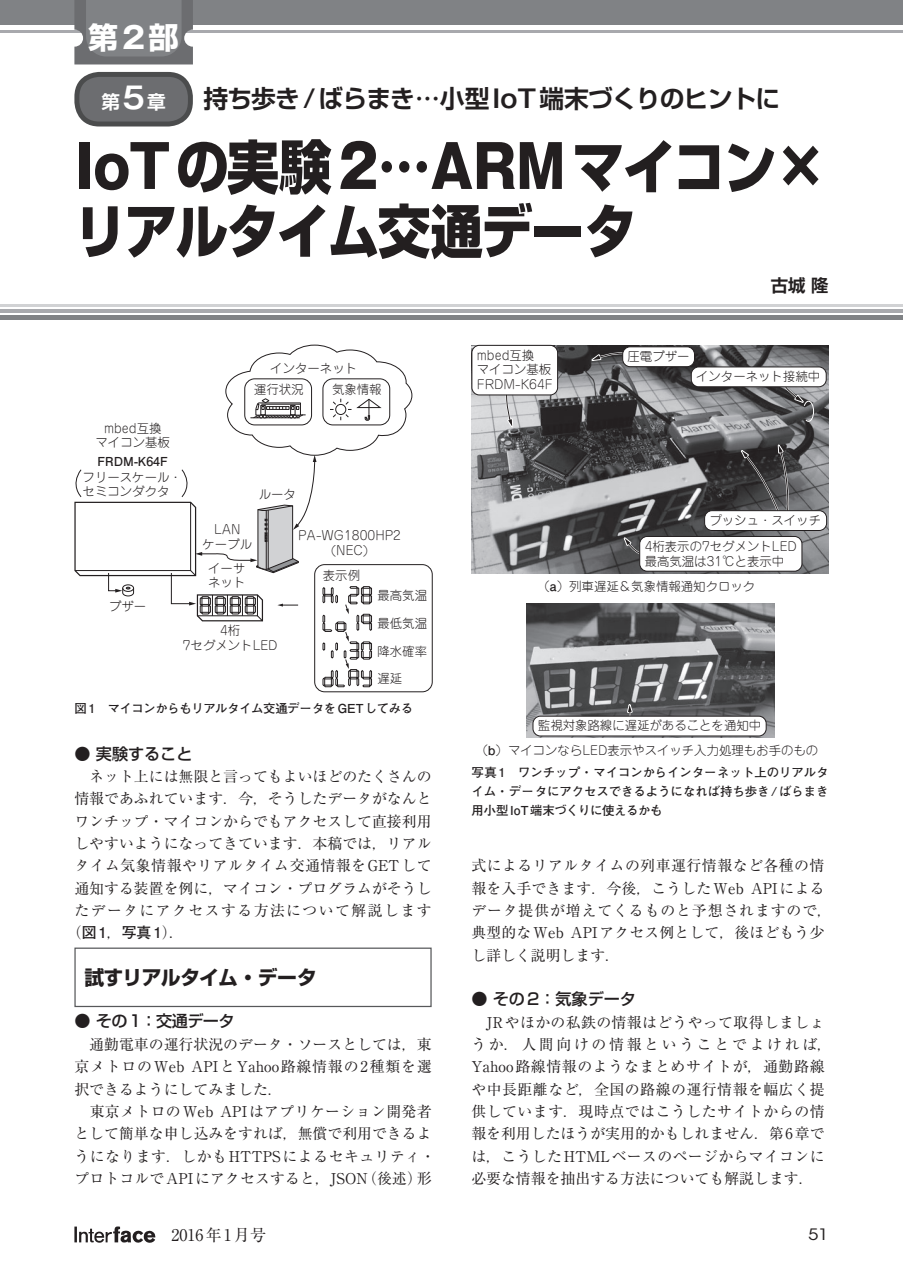
<style>
.page{position:relative;width:903px;height:1275px;background:#fff}
.page>*{position:absolute;margin:0;border:0;box-sizing:border-box;transform-origin:0 0}
.t1{font:800 58.27px "Gothic MB101 Pro";color:#231f20;scale:.9 1}
.t2{font:800 58.27px "Shin Go Pro";letter-spacing:-.035em;color:#231f20;scale:.9 1}
.t3{font:700 29.93px "Shin Go Pro";color:#fff}
.t4{font:700 24.85px "Shin Go Pro De";letter-spacing:-.035em;color:#231f20}
.t5{font:700 19.78px "Shin Go Pro";letter-spacing:-.035em;color:#231f20}
.t6{font:700 18.55px "Shin Go Pro De";color:#fff}
.t7{font:700 17.32px "Shin Go Pro De";color:#231f20}
.t8{font:500 16.1px "Shin Go Pro";color:#231f20}
.t9{font:500 16.1px "Shin Go Pro";letter-spacing:-.035em;color:#231f20}
.t10{font:16.1px "Ryumin Pro";color:#231f20}
.t11{font:15.58px "ITC Avant Garde Std";color:#231f20;scale:1.11 1}
.t12{font:14.88px/22.4px "Ryumin Pro";letter-spacing:.025em;color:#231f20}
.t13{font:14.88px/22.4px "Ryumin Pro";color:#231f20}
.t14{font:700 14.88px "Futo Go B101 Pro";color:#231f20}
.t15{font:300 12.42px/14.9px "Jun 101 Pro";color:#231f20;text-align:center}
.t16{font:700 12.42px/18.6px "Futo Go B101 Pro";letter-spacing:-.005em;color:#231f20;text-align:justify}
.t17{font:700 12.42px "Futo Go B101 Pro";letter-spacing:-.035em;color:#231f20}
.s1{font-family:"Gothic MB101 Pro"}
.s2{font-family:"Gothic MB101 Pro De";font-size:29.75px}
.s3{font-family:"Gothic MB101 Pro De"}
.s4{font-family:"Shin Go Pro"}
.s5{font-family:"Ryumin Pro";font-weight:400}
.s6{font-family:"Futo Go B101 Pro";font-weight:700}
</style>
<div class="page">
<svg style="left:74px;top:1226px;width:81px;height:17px"></svg>
<hr style="left:0;top:309px;width:903px;height:4px;background:#a8a9ad">
<div style="left:0;top:315px;width:903px;height:5px;background:#808285"></div>
<hr style="left:0;top:304px;width:903px;height:2px;background:#d1d2d4">
<div style="left:74px;top:947px;width:358px;height:60px;background:#fff;border:1px solid #57585a"></div>
<div style="left:314px;top:564px;width:119px;height:128px;border:1px solid #231f20;border-radius:10px"></div>
<svg style="left:74px;top:345px;width:338px;height:342px"></svg>
<img style="left:471px;top:345px;width:358px;height:228px">
<img style="left:526px;top:603px;width:248px;height:134px">
<svg style="left:737px;top:438px;width:52px;height:94px;background:#464647"></svg>
<svg style="left:505px;top:395px;width:8px;height:32px"></svg>
<div style="left:704px;top:511px;width:122px;height:19px;background:#fff;border-radius:7px"></div>
<div style="left:704px;top:510px;width:123px;height:21px;border:1px solid #231f20;border-radius:7px"></div>
<svg style="left:591px;top:352px;width:31px;height:9px"></svg>
<div style="left:691px;top:367px;width:135px;height:20px;background:#fff;border-radius:7px"></div>
<div style="left:691px;top:367px;width:135px;height:20px;border:1px solid #231f20;border-radius:7px"></div>
<svg style="left:777px;top:385px;width:37px;height:37px"></svg>
<svg style="left:620px;top:532px;width:53px;height:37px"></svg>
<div style="left:640px;top:537px;width:162px;height:34px;background:#fff;border-radius:7px"></div>
<div style="left:639px;top:536px;width:163px;height:35px;border:1px solid #231f20;border-radius:7px"></div>
<svg style="left:625px;top:697px;width:20px;height:41px"></svg>
<div style="left:533px;top:716px;width:233px;height:20px;background:#fff;border-radius:7px"></div>
<div style="left:533px;top:716px;width:233px;height:20px;border:1px solid #231f20;border-radius:7px"></div>
<div style="left:623px;top:347px;width:71px;height:20px;background:#fff;border-radius:7px"></div>
<div style="left:622px;top:346px;width:73px;height:21px;border:1px solid #231f20;border-radius:7px"></div>
<div style="left:472px;top:345px;width:86px;height:50px;background:#fff;border-radius:7px"></div>
<div style="left:471px;top:345px;width:87px;height:50px;border:1px solid #231f20;border-radius:7px"></div>
<div style="left:0;top:0;width:903px;height:25px;background:#808285"></div>
<hr style="left:0;top:30px;width:903px;height:2px;background:#a8a9ad">
<svg style="left:74px;top:0;width:119px;height:64px"></svg>
<div style="left:77px;top:74px;width:113px;height:50px;background:#6c6d70;border-radius:22px"></div>
<div style="left:74px;top:72px;width:119px;height:54px;border:5px solid #4b4c4d;border-radius:22px"></div>
<h2 class="t3" style="left:88px;top:14px;width:92px">第<span class="s1">2</span>部</h2>
<p class="t6" style="left:101px;top:87px;width:66px">第<span class="s2">5</span>章</p>
<h3 class="t4" style="left:203px;top:78px;width:578px">持ち歩き <span class="s3">/</span> ばらまき<span class="s3">…</span>小型 <span class="s3">IoT</span>端末づくりのヒントに</h3>
<h1 class="t1" style="left:74px;top:118px;width:837px">IoT<span class="s4">の実験</span>2…ARM<span class="s4">マイコン</span>×</h1>
<h1 class="t2" style="left:74px;top:185px;width:626px">リアルタイム交通データ</h1>
<p class="t15" style="left:270px;top:359px;width:88px">インターネット</p>
<p class="t15" style="left:96px;top:419px;width:76px">mbed互換<br>マイコン基板</p>
<p class="t16" style="left:97px;top:450px;width:72px">FRDM-K64F</p>
<p class="t15" style="left:83px;top:468px;width:101px;text-align:left">フリースケール・セミコンダクタ</p>
<p class="t15" style="left:109px;top:597px;width:39px">ブザー</p>
<p class="t15" style="left:254px;top:380px;width:51px">運行状況</p>
<p class="t15" style="left:332px;top:380px;width:51px">気象情報</p>
<p class="t15" style="left:259px;top:485px;width:39px">ルータ</p>
<p class="t15" style="left:203px;top:520px;width:51px">LAN<br>ケーブル</p>
<p class="t15" style="left:208px;top:559px;width:39px;text-align:left">イーサネット</p>
<p class="t15" style="left:298px;top:526px;width:104px">PA-WG1800HP2 (NEC)</p>
<p class="t15" style="left:323px;top:567px;width:39px">表示例</p>
<p class="t15" style="left:377px;top:587px;width:51px">最高気温</p>
<p class="t15" style="left:183px;top:621px;width:96px">4桁<br>7セグメントLED</p>
<p class="t15" style="left:377px;top:614px;width:51px">最低気温</p>
<p class="t15" style="left:377px;top:642px;width:51px">降水確率</p>
<p class="t15" style="left:377px;top:670px;width:26px">遅延</p>
<p class="t17" style="left:74px;top:698px;width:340px">図 1　マイコンからもリアルタイム交通データを GET してみる</p>
<p class="t8" style="left:74px;top:740px;width:120px">● 実験すること</p>
<p class="t12" style="left:74px;top:764px;width:359px;text-align:justify">　ネット上には無限と言ってもよいほどのたくさんの情報であふれています．今，そうしたデータがなんとワンチップ・マイコンからでもアクセスして直接利用しやすいようになってきています．本稿では，リアルタイム気象情報やリアルタイム交通情報をGETして通知する装置を例に，マイコン・プログラムがそうしたデータにアクセスする方法について解説します</p>
<p class="t14" style="left:67px;top:921px;width:119px"><span class="s5">（</span>図 1<span class="s5">，</span>写真 1<span class="s5">）．</span></p>
<h3 class="t5" style="left:84px;top:962px;width:234px">試すリアルタイム・データ</h3>
<p class="t9" style="left:74px;top:1008px;width:162px">● その1：交通データ</p>
<p class="t13" style="left:74px;top:1032px;width:362px">　通勤電車の運行状況のデータ・ソースとしては，東京メトロのWeb APIとYahoo路線情報の2種類を選択できるようにしてみました．<br>　東京メトロのWeb APIはアプリケーション開発者として簡単な申し込みをすれば，無償で利用できるようになります．しかもHTTPSによるセキュリティ・プロトコルでAPIにアクセスすると，JSON（後述）形</p>
<p class="t7" style="left:771px;top:271px;width:59px">古城 隆</p>
<p class="t15" style="left:477px;top:346px;width:59px">mbed互換</p>
<p class="t15" style="left:627px;top:347px;width:64px">圧電ブザー</p>
<p class="t15" style="left:477px;top:361px;width:77px;text-align:left">マイコン基板<br>FRDM-K64F</p>
<p class="t15" style="left:696px;top:368px;width:126px">インターネット接続中</p>
<p class="t15" style="left:709px;top:511px;width:113px">プッシュ・スイッチ</p>
<p class="t15" style="left:645px;top:537px;width:154px;text-align:left">4桁表示の7セグメントLED最高気温は31℃と表示中</p>
<p class="t15" style="left:537px;top:577px;width:219px">（<span class="s6">a</span>）列車遅延＆気象情報通知クロック</p>
<p class="t15" style="left:538px;top:717px;width:225px">監視対象路線に遅延があることを通知中</p>
<p class="t15" style="left:476px;top:741px;width:344px">（<span class="s6">b</span>）マイコンならLED表示やスイッチ入力処理もお手のもの</p>
<p class="t16" style="left:471px;top:762px;width:359px">写真 1　ワンチップ・マイコンからインターネット上のリアルタイム・データにアクセスできるようになれば持ち歩き /ばらまき用小型 IoT端末づくりに使えるかも</p>
<p class="t12" style="left:471px;top:854px;width:362px">式によるリアルタイムの列車運行情報など各種の情報を入手できます．今後，こうしたWeb APIによるデータ提供が増えてくるものと予想されますので，典型的なWeb APIアクセス例として，後ほどもう少し詳しく説明します．</p>
<p class="t8" style="left:471px;top:986px;width:166px">● その2：気象データ</p>
<p class="t12" style="left:471px;top:1010px;width:362px">　JRやほかの私鉄の情報はどうやって取得しましょうか．人間向けの情報ということでよければ，<br>Yahoo路線情報のようなまとめサイトが，通勤路線や中長距離など，全国の路線の運行情報を幅広く提供しています．現時点ではこうしたサイトからの情報を利用したほうが実用的かもしれません．第6章では，こうしたHTMLベースのページからマイコンに必要な情報を抽出する方法についても解説します．</p>
<p class="t10" style="left:155px;top:1222px;width:112px">　2016年1月号</p>
<p class="t11" style="left:808px;top:1225px;width:20px">51</p>
</div>
